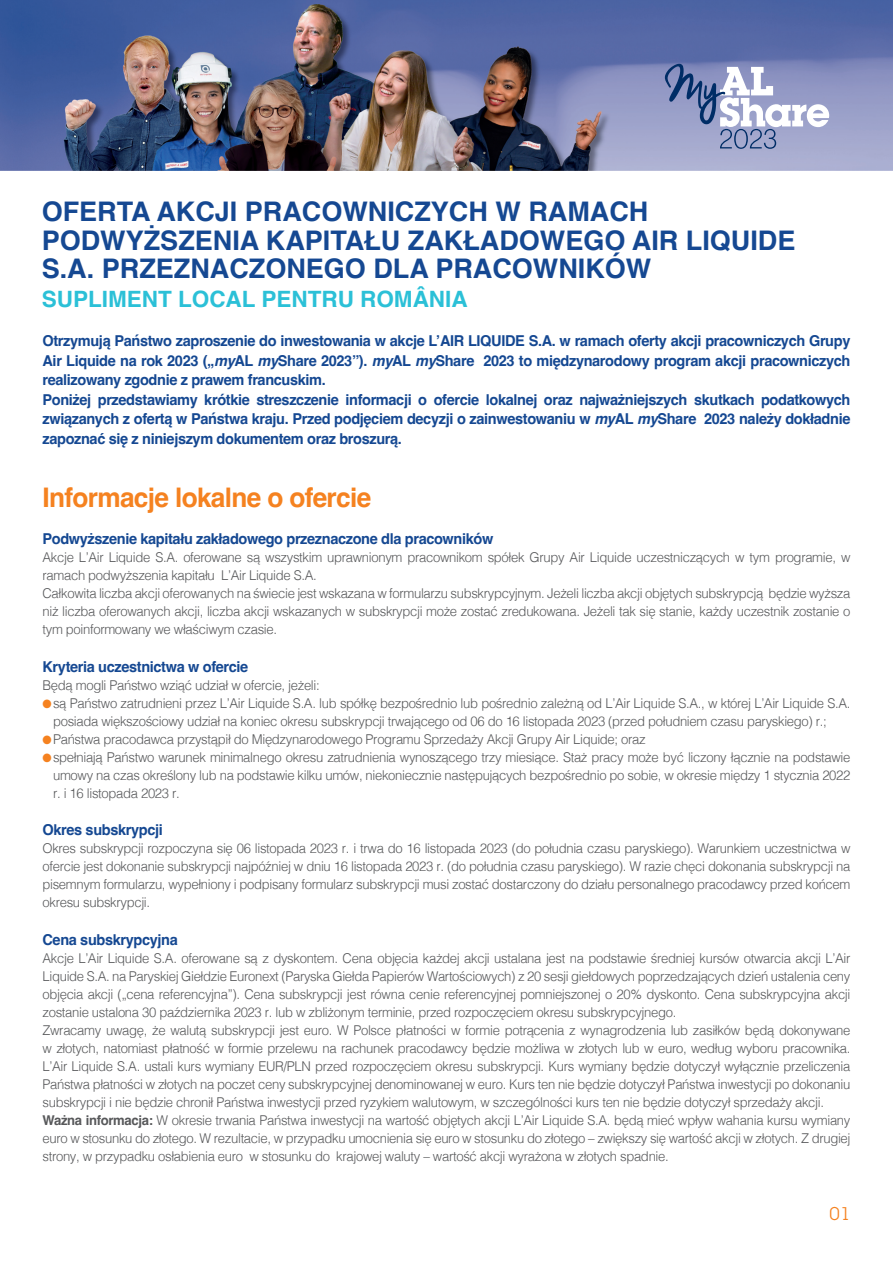
<style>
.page{position:relative;width:893px;height:1263px;background:#fff}
.page>*{position:absolute;margin:0;border:0;box-sizing:border-box;transform-origin:0 0}
.t1{font:700 27px/28.5px "Helvetica";color:#154892}
.Sous_Titre_Orange{font:700 27px "Helvetica";letter-spacing:-.025em;color:#f58220}
.t2{font:700 22.5px "Helvetica";color:#2bc0d7}
.t3{font:18px "Lubalin Graph Std";color:#f58220}
.CHAPO{font:700 15px/19.5px "Helvetica";letter-spacing:-.025em;color:#154892;text-align:justify}
.Sous_sous_titre_bleu{font:700 15px "Helvetica";letter-spacing:-.025em;color:#154892}
.TXT{font:300 13.5px/18px "Helvetica";letter-spacing:-.025em;color:#57585a;text-align:justify}
.s1{font-style:italic}
.s2{color:#f58220}
.s3{font-weight:700}
</style>
<div class="page">
<img style="left:0;top:0;width:893px;height:170px">
<svg style="left:665px;top:64px;width:164px;height:85px"></svg>
<p class="t1" style="left:42px;top:201px;width:755px">OFERTA AKCJI PRACOWNICZYCH W RAMACH<br>PODWYŻSZENIA KAPITAŁU ZAKŁADOWEGO AIR LIQUIDE<br>S.A. PRZEZNACZONEGO DLA PRACOWNIKÓW</p>
<p class="t2" style="left:42px;top:285px;width:427px">SUPLIMENT LOCAL PENTRU ROMÂNIA</p>
<p class="CHAPO" style="left:43px;top:333px;width:809px">Otrzymują Państwo zaproszenie do inwestowania w akcje L’AIR LIQUIDE S.A. w ramach oferty akcji pracowniczych Grupy Air Liquide na rok 2023 („<span class="s1">my</span>AL <span class="s1">my</span>Share 2023”). <span class="s1">my</span>AL <span class="s1">my</span>Share 2023 to międzynarodowy program akcji pracowniczych realizowany zgodnie z prawem francuskim.</p>
<p class="CHAPO" style="left:43px;top:391px;width:809px">Poniżej przedstawiamy krótkie streszczenie informacji o ofercie lokalnej oraz najważniejszych skutkach podatkowych związanych z ofertą w Państwa kraju. Przed podjęciem decyzji o zainwestowaniu w <span class="s1">my</span>AL <span class="s1">my</span>Share 2023 należy dokładnie zapoznać się z niniejszym dokumentem oraz broszurą.</p>
<p class="Sous_Titre_Orange" style="left:43px;top:481px;width:330px">Informacje lokalne o ofercie</p>
<p class="Sous_sous_titre_bleu" style="left:43px;top:530px;width:452px">Podwyższenie kapitału zakładowego przeznaczone dla pracowników</p>
<p class="TXT" style="left:43px;top:547px;width:809px">Akcje L’Air Liquide S.A. oferowane są wszystkim uprawnionym pracownikom spółek Grupy Air Liquide uczestniczących w tym programie, w ramach podwyższenia kapitału L’Air Liquide S.A.</p>
<p class="TXT" style="left:43px;top:583px;width:809px">Całkowita liczba akcji oferowanych na świecie jest wskazana w formularzu subskrypcyjnym. Jeżeli liczba akcji objętych subskrypcją będzie wyższa niż liczba oferowanych akcji, liczba akcji wskazanych w subskrypcji może zostać zredukowana. Jeżeli tak się stanie, każdy uczestnik zostanie o tym poinformowany we właściwym czasie.</p>
<p class="Sous_sous_titre_bleu" style="left:43px;top:657px;width:207px">Kryteria uczestnictwa w ofercie</p>
<p class="TXT" style="left:43px;top:675px;width:279px">Będą mogli Państwo wziąć udział w ofercie, jeżeli:</p>
<p class="TXT" style="left:53px;top:693px;width:799px;text-indent:-11px"><span class="s2">●</span>są Państwo zatrudnieni przez L’Air Liquide S.A. lub spółkę bezpośrednio lub pośrednio zależną od L’Air Liquide S.A., w której L’Air Liquide S.A. posiada większościowy udział na koniec okresu subskrypcji trwającego od 06 do 16 listopada 2023 (przed południem czasu paryskiego) r.;</p>
<p class="TXT" style="left:43px;top:729px;width:605px"><span class="s2">●</span>Państwa pracodawca przystąpił do Międzynarodowego Programu Sprzedaży Akcji Grupy Air Liquide; oraz</p>
<p class="TXT" style="left:53px;top:747px;width:799px;text-indent:-11px"><span class="s2">●</span>spełniają Państwo warunek minimalnego okresu zatrudnienia wynoszącego trzy miesiące. Staż pracy może być liczony łącznie na podstawie umowy na czas określony lub na podstawie kilku umów, niekoniecznie następujących bezpośrednio po sobie, w okresie między 1 stycznia 2022 r. i 16 listopada 2023 r.</p>
<p class="Sous_sous_titre_bleu" style="left:43px;top:821px;width:122px">Okres subskrypcji</p>
<p class="TXT" style="left:43px;top:838px;width:809px">Okres subskrypcji rozpoczyna się 06 listopada 2023 r. i trwa do 16 listopada 2023 (do południa czasu paryskiego). Warunkiem uczestnictwa w ofercie jest dokonanie subskrypcji najpóźniej w dniu 16 listopada 2023 r. (do południa czasu paryskiego). W razie chęci dokonania subskrypcji na pisemnym formularzu, wypełniony i podpisany formularz subskrypcji musi zostać dostarczony do działu personalnego pracodawcy przed końcem okresu subskrypcji.</p>
<p class="Sous_sous_titre_bleu" style="left:43px;top:930px;width:137px">Cena subskrypcyjna</p>
<p class="TXT" style="left:43px;top:948px;width:809px">Akcje L’Air Liquide S.A. oferowane są z dyskontem. Cena objęcia każdej akcji ustalana jest na podstawie średniej kursów otwarcia akcji L’Air Liquide S.A. na Paryskiej Giełdzie Euronext (Paryska Giełda Papierów Wartościowych) z 20 sesji giełdowych poprzedzających dzień ustalenia ceny objęcia akcji („cena referencyjna”). Cena subskrypcji jest równa cenie referencyjnej pomniejszonej o 20% dyskonto. Cena subskrypcyjna akcji zostanie ustalona 30 października 2023 r. lub w zbliżonym terminie, przed rozpoczęciem okresu subskrypcyjnego.</p>
<p class="TXT" style="left:43px;top:1020px;width:809px">Zwracamy uwagę, że walutą subskrypcji jest euro. W Polsce płatności w formie potrącenia z wynagrodzenia lub zasiłków będą dokonywane w złotych, natomiast płatność w formie przelewu na rachunek pracodawcy będzie możliwa w złotych lub w euro, według wyboru pracownika.<br>L’Air Liquide S.A. ustali kurs wymiany EUR/PLN przed rozpoczęciem okresu subskrypcji. Kurs wymiany będzie dotyczył wyłącznie przeliczenia Państwa płatności w złotych na poczet ceny subskrypcyjnej denominowanej w euro. Kurs ten nie będzie dotyczył Państwa inwestycji po dokonaniu subskrypcji i nie będzie chronił Państwa inwestycji przed ryzykiem walutowym, w szczególności kurs ten nie będzie dotyczył sprzedaży akcji.</p>
<p class="TXT" style="left:43px;top:1110px;width:809px"><span class="s3">Ważna informacja:</span> W okresie trwania Państwa inwestycji na wartość objętych akcji L’Air Liquide S.A. będą mieć wpływ wahania kursu wymiany euro w stosunku do złotego. W rezultacie, w przypadku umocnienia się euro w stosunku do złotego – zwiększy się wartość akcji w złotych. Z drugiej strony, w przypadku osłabienia euro w stosunku do krajowej waluty – wartość akcji wyrażona w złotych spadnie.</p>
<h3 class="t3" style="left:830px;top:1203px;width:22px">01</h3>
</div>
